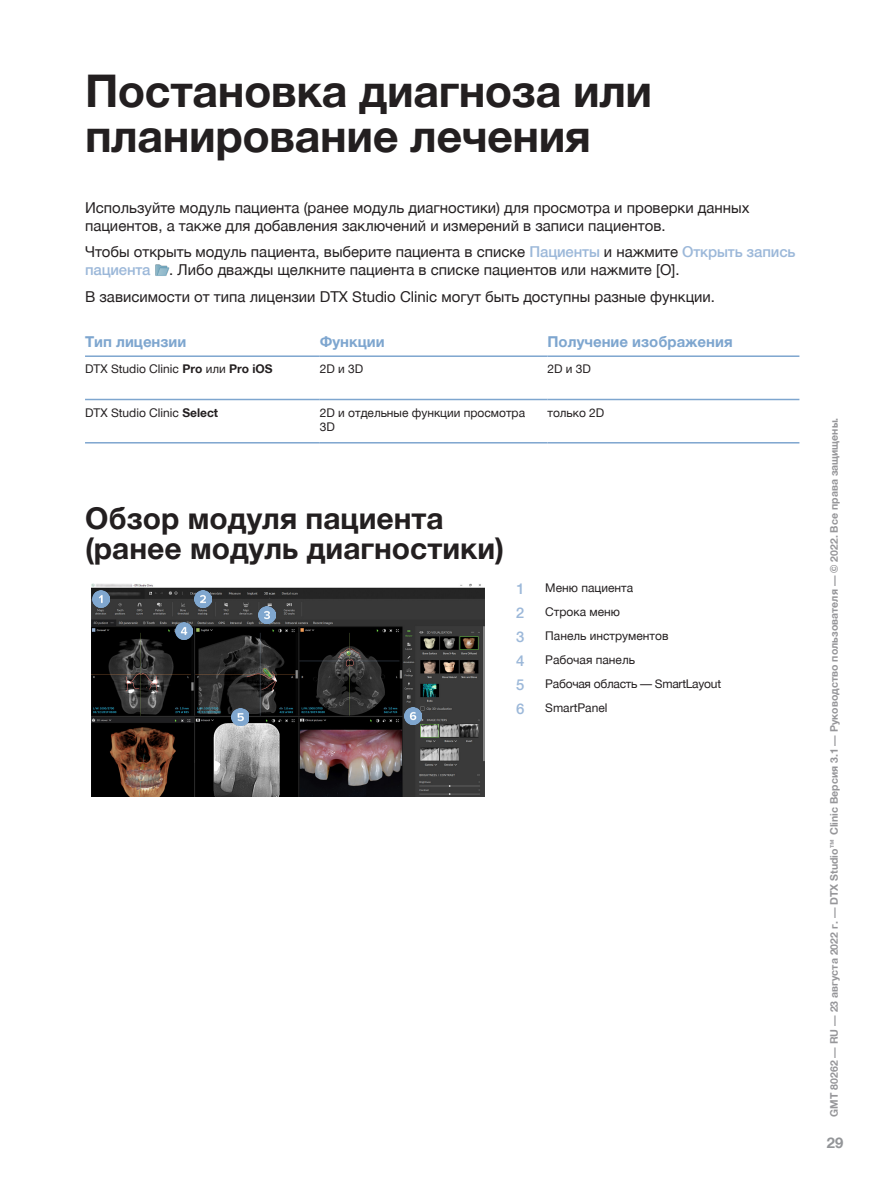
<style>
.page{position:relative;width:893px;height:1191px;background:#fff}
.page>*{position:absolute;margin:0;border:0;box-sizing:border-box;transform-origin:0 0}
.Header_1{font:700 45px/45px "Helvetica Neue LTCYR";letter-spacing:-.01em;color:#231f20}
.Header_2{font:700 30px/30px "Helvetica Neue LTCYR";color:#231f20}
.Body{font:15px/18px "Helvetica Neue LTCYR";color:#231f20}
.Table_header_1{font:700 15px "Helvetica Neue LTCYR";color:#7ea6cf}
.Table_header_1-2{font:500 15px "Helvetica Neue LTCYR";color:#9cb8d9}
.t1{font:700 15px "Helvetica Neue LTCYR";color:#939598}
.Table_body{font:12px/14.4px "Helvetica Neue LTCYR";color:#231f20}
.Table_body-2{font:12px "Helvetica Neue LTCYR";letter-spacing:-.02em;color:#231f20}
.t2{font:700 10.5px "Helvetica Neue LTCYR";color:#969699}
.s1{font-weight:500;color:#9cb8d9}
.s2{font-weight:700}
</style>
<div class="page">
<img style="left:155px;top:264px;width:14px;height:12px">
<hr style="left:85px;top:355px;width:235px;height:2px;background:#7ea6cf">
<hr style="left:320px;top:355px;width:227px;height:2px;background:#7ea6cf">
<hr style="left:547px;top:355px;width:252px;height:2px;background:#7ea6cf">
<hr style="left:85px;top:399px;width:235px;height:1px;background:#7ea6cf">
<hr style="left:320px;top:399px;width:227px;height:1px;background:#7ea6cf">
<hr style="left:547px;top:399px;width:252px;height:1px;background:#7ea6cf">
<hr style="left:85px;top:442px;width:235px;height:1px;background:#7ea6cf">
<hr style="left:320px;top:442px;width:227px;height:1px;background:#7ea6cf">
<hr style="left:547px;top:442px;width:252px;height:1px;background:#7ea6cf">
<img style="left:91px;top:583px;width:394px;height:214px">
<img style="left:93px;top:590px;width:17px;height:17px">
<img style="left:194px;top:590px;width:17px;height:17px">
<img style="left:259px;top:606px;width:17px;height:17px">
<img style="left:175px;top:622px;width:17px;height:17px">
<img style="left:232px;top:709px;width:17px;height:17px">
<img style="left:405px;top:707px;width:17px;height:17px">
<p class="Header_1" style="left:85px;top:69px;width:569px">Постановка диагноза или планирование лечения</p>
<p class="Body" style="left:85px;top:199px;width:666px">Используйте модуль пациента (ранее модуль диагностики) для просмотра и проверки данных пациентов, а также для добавления заключений и измерений в записи пациентов.</p>
<p class="Body" style="left:85px;top:243px;width:712px">Чтобы открыть модуль пациента, выберите пациента в списке <span class="s1">Пациенты</span> и нажмите <span class="s1">Открыть запись пациента</span> . Либо дважды щелкните пациента в списке пациентов или нажмите [O].</p>
<p class="Body" style="left:85px;top:288px;width:629px">В зависимости от типа лицензии DTX Studio Clinic могут быть доступны разные функции.</p>
<p class="Table_header_1" style="left:85px;top:333px;width:103px">Тип лицензии</p>
<p class="Table_header_1" style="left:320px;top:333px;width:66px">Функции</p>
<p class="Table_header_1" style="left:547px;top:333px;width:187px">Получение изображения</p>
<p class="Table_body" style="left:85px;top:362px;width:189px">DTX Studio Clinic <span class="s2">Pro</span> или <span class="s2">Pro iOS</span></p>
<p class="Table_body" style="left:320px;top:362px;width:45px">2D и 3D</p>
<p class="Table_body" style="left:547px;top:362px;width:45px">2D и 3D</p>
<p class="Table_body" style="left:85px;top:405px;width:135px">DTX Studio Clinic <span class="s2">Select</span></p>
<p class="Table_body" style="left:320px;top:405px;width:207px">2D и отдельные функции просмотра<br>3D</p>
<p class="Table_body" style="left:547px;top:405px;width:58px">только 2D</p>
<p class="Header_2" style="left:85px;top:503px;width:421px">Обзор модуля пациента (ранее модуль диагностики)</p>
<p class="Table_header_1-2" style="left:516px;top:581px;width:10px">1</p>
<p class="Table_body" style="left:545px;top:581px;width:89px">Меню пациента</p>
<p class="Table_header_1-2" style="left:516px;top:604px;width:10px">2</p>
<p class="Table_body" style="left:545px;top:605px;width:76px">Строка меню</p>
<p class="Table_header_1-2" style="left:516px;top:628px;width:10px">3</p>
<p class="Table_body" style="left:545px;top:628px;width:125px">Панель инструментов</p>
<p class="Table_header_1-2" style="left:516px;top:652px;width:10px">4</p>
<p class="Table_body" style="left:545px;top:652px;width:91px">Рабочая панель</p>
<p class="Table_header_1-2" style="left:516px;top:676px;width:10px">5</p>
<p class="Table_body-2" style="left:545px;top:677px;width:177px">Рабочая область — SmartLayout</p>
<p class="Table_header_1-2" style="left:516px;top:700px;width:10px">6</p>
<p class="Table_body" style="left:545px;top:700px;width:64px">SmartPanel</p>
<p class="t2" style="left:828px;top:1116px;width:700px;rotate:-90deg">GMT 80262 — RU — 23 августа 2022 г. — DTX Studio™ Clinic Версия 3.1 — Руководство пользователя — © 2022. Все права защищены.</p>
<p class="t1" style="left:827px;top:1134px;width:18px">29</p>
</div>
